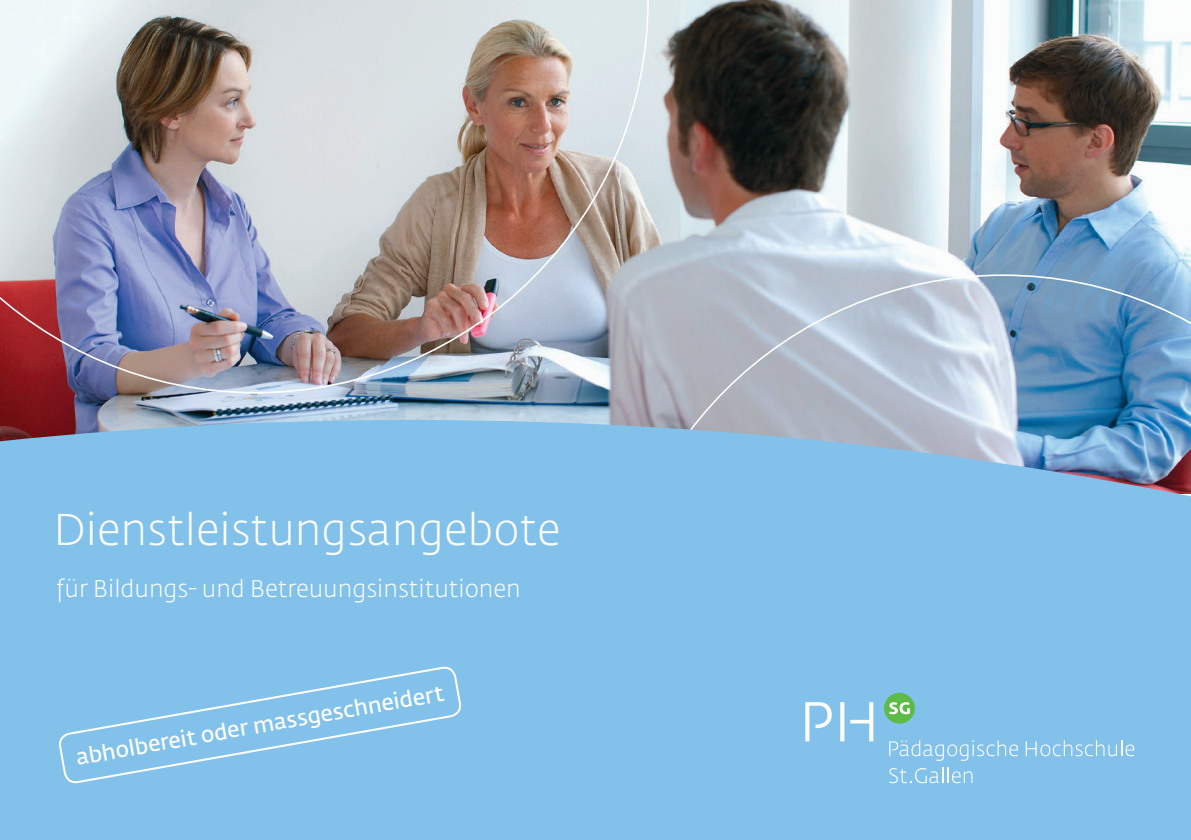
<style>
.page{position:relative;width:1191px;height:840px;background:#fff}
.page>*{position:absolute;margin:0;border:0;box-sizing:border-box;transform-origin:0 0}
.t1{font:300 44px "Fedra Sans Std";color:#fff}
.t2{font:300 24px "Fedra Sans Std";color:#fff}
.t3{font:600 22px "Fedra Sans Std";color:#fff}
</style>
<div class="page">
<img style="left:0;top:0;width:1191px;height:420px">
<svg style="left:609px;top:274px;width:582px;height:146px"></svg>
<div style="left:0;top:420px;width:1191px;height:419px;background:#82c1ea"></div>
<svg style="left:889px;top:739px;width:129px;height:21px"></svg>
<svg style="left:1025px;top:740px;width:109px;height:15px"></svg>
<svg style="left:889px;top:766px;width:83px;height:16px"></svg>
<svg style="left:805px;top:701px;width:26px;height:40px"></svg>
<svg style="left:840px;top:701px;width:33px;height:40px"></svg>
<div style="left:884px;top:692px;width:31px;height:31px;background:#5dbb48;border-radius:50%"></div>
<svg style="left:889px;top:702px;width:20px;height:11px"></svg>
<div style="left:58px;top:665px;width:404px;height:130px;background:#82c1ea"></div>
<img style="left:0;top:0;width:649px;height:393px">
<p class="t1" style="left:53px;top:502px;width:509px">Dienstleistungsangebote</p>
<p class="t2" style="left:57px;top:573px;width:465px">für Bildungs- und Betreuungsinstitutionen</p>
<p class="t3" style="left:74px;top:743px;width:375px;rotate:-10deg">abholbereit oder massgeschneidert</p>
</div>
